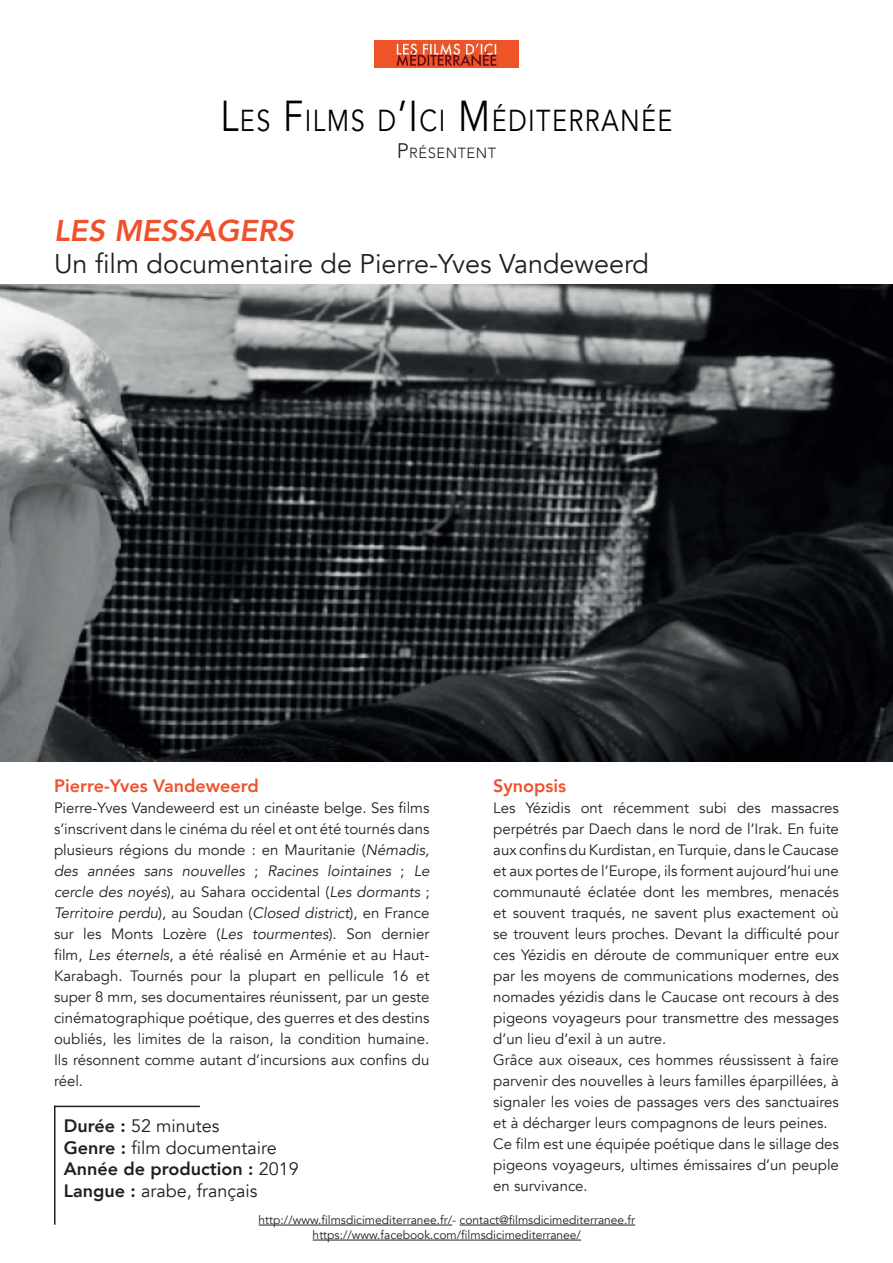
<style>
.page{position:relative;width:893px;height:1263px;background:#fff}
.page>*{position:absolute;margin:0;border:0;box-sizing:border-box;transform-origin:0 0}
.t1{font:30.3px "Avenir";letter-spacing:.055em;color:#000001;scale:.83 1}
.t2{font:italic 800 30px "Avenir";color:#f0512c}
.t3{font:27px "Avenir";color:#231f20}
.t4{font:18px/21.6px "Avenir";color:#231f20}
.t5{font:800 18px "Avenir";color:#f0512c}
.t6{font:15px/21px "Avenir";color:#231f20}
.t7{font:300 14.7px "Avenir";letter-spacing:.035em;color:#231f20}
.t8{font:12px/15px "Avenir";color:#231f20;text-align:center}
.s1{font-size:43.2px}
.s2{font-size:21px}
.s3{font-style:italic}
.s4{font-weight:800}
</style>
<div class="page">
<img style="left:0;top:285px;width:893px;height:476px">
<hr style="left:259px;top:1225px;width:193px;height:1px;background:#231f20">
<hr style="left:460px;top:1225px;width:175px;height:1px;background:#231f20">
<hr style="left:313px;top:1240px;width:268px;height:1px;background:#231f20">
<hr style="left:54px;top:1106px;width:146px;height:1px;background:#231f20">
<hr style="left:54px;top:1106px;width:2px;height:119px;background:#231f20">
<img style="left:374px;top:40px;width:144px;height:28px">
<h1 class="t1" style="left:221px;top:102px;width:546px"><span class="s1">L</span>ES <span class="s1">F</span>ILMS D<span class="s1">’I</span> CI <span class="s1">M</span> ÉDITERRANÉE</h1>
<p class="t7" style="left:397px;top:144px;width:101px"><span class="s2">P</span>RÉSENTENT</p>
<h2 class="t2" style="left:54px;top:212px;width:242px">LES MESSAGERS</h2>
<h3 class="t3" style="left:54px;top:248px;width:597px">Un film documentaire de Pierre-Yves Vandeweerd</h3>
<p class="t5" style="left:54px;top:772px;width:206px">Pierre-Yves Vandeweerd</p>
<p class="t6" style="left:54px;top:797px;width:377px;text-align:justify">Pierre-Yves Vandeweerd est un cinéaste belge. Ses films s’inscrivent dans le cinéma du réel et ont été tournés dans plusieurs régions du monde : en Mauritanie (<span class="s3">Némadis, des années sans nouvelles</span> ; <span class="s3">Racines lointaines</span> ; <span class="s3">Le cercle des noyés</span>), au Sahara occidental (<span class="s3">Les dormants</span> ; <span class="s3">Territoire perdu</span>), au Soudan (<span class="s3">Closed district</span>), en France sur les Monts Lozère (<span class="s3">Les tourmentes</span>). Son dernier film, <span class="s3">Les éternels</span>, a été réalisé en Arménie et au Haut-Karabagh. Tournés pour la plupart en pellicule 16 et super 8 mm, ses documentaires réunissent, par un geste cinématographique poétique, des guerres et des destins oubliés, les limites de la raison, la condition humaine.<br>Ils résonnent comme autant d’incursions aux confins du réel.</p>
<p class="t4" style="left:64px;top:1115px;width:237px"><span class="s4">Durée :</span> 52 minutes<br><span class="s4">Genre :</span> film documentaire<br><span class="s4">Année de production :</span> 2019<br><span class="s4">Langue :</span> arabe, français</p>
<p class="t5" style="left:493px;top:772px;width:74px">Synopsis</p>
<p class="t6" style="left:493px;top:797px;width:347px">Les Yézidis ont récemment subi des massacres perpétrés par Daech dans le nord de l’Irak. En fuite aux confins du Kurdistan, en Turquie, dans le Caucase et aux portes de l’Europe, ils forment aujourd’hui une communauté éclatée dont les membres, menacés et souvent traqués, ne savent plus exactement où se trouvent leurs proches. Devant la difficulté pour ces Yézidis en déroute de communiquer entre eux par les moyens de communications modernes, des nomades yézidis dans le Caucase ont recours à des pigeons voyageurs pour transmettre des messages d’un lieu d’exil à un autre.<br>Grâce aux oiseaux, ces hommes réussissent à faire parvenir des nouvelles à leurs familles éparpillées, à signaler les voies de passages vers des sanctuaires et à décharger leurs compagnons de leurs peines.<br>Ce film est une équipée poétique dans le sillage des pigeons voyageurs, ultimes émissaires d’un peuple en survivance.</p>
<p class="t8" style="left:259px;top:1213px;width:378px">http://www.filmsdicimediterranee.fr/- contact@filmsdicimediterranee.fr https://www.facebook.com/filmsdicimediterranee/</p>
</div>
